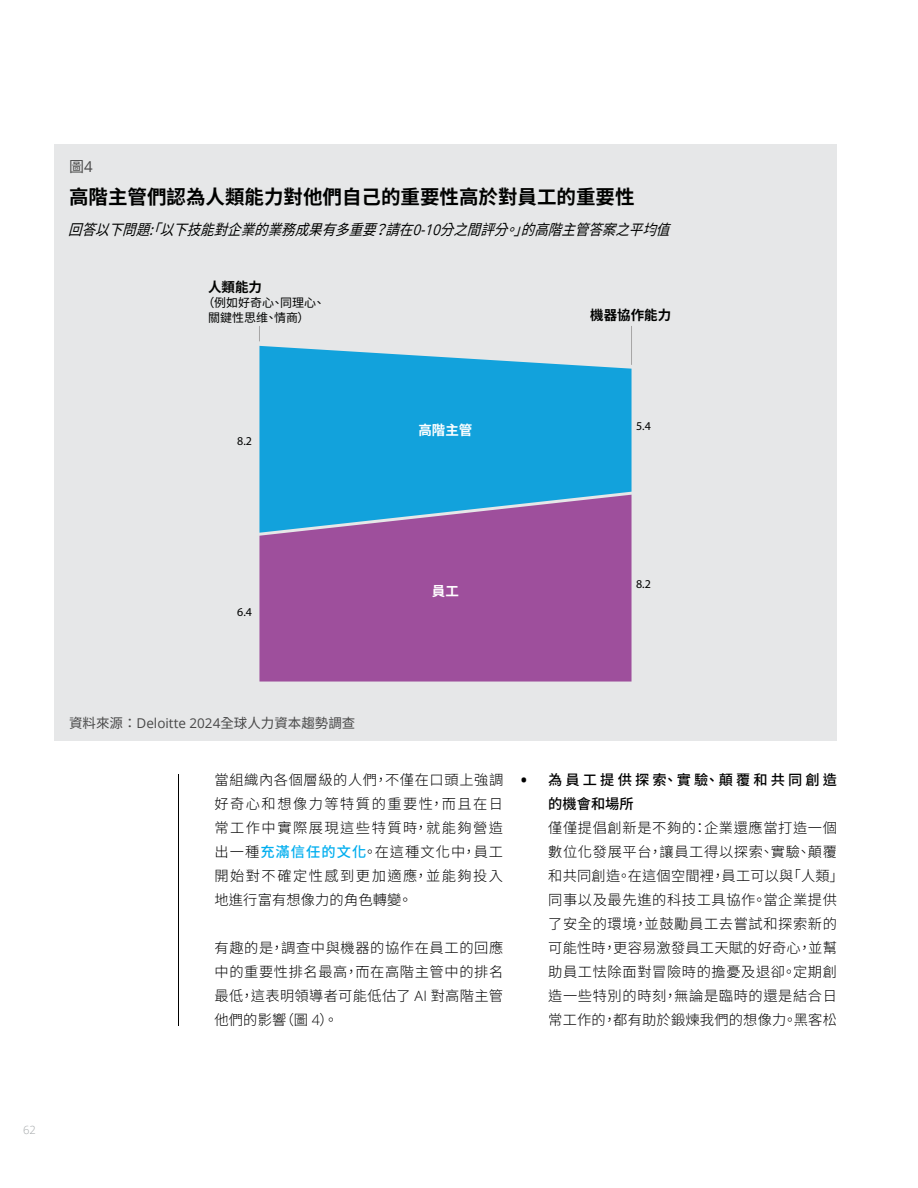
<style>
.page{position:relative;width:918px;height:1188px;background:#fff}
.page>*{position:absolute;margin:0;border:0;box-sizing:border-box;transform-origin:0 0}
.t1{font:700 19.5px "Noto Sans CJ Ktc";color:#000100}
.t2{font:15px "Noto Sans CJ Ktc";color:#484848}
.t3{font:italic 14.85px "Noto Sans CJ Ktc";color:#000100;scale:.91 1}
.t4{font:300 14.25px/24px "Noto Sans CJ Ktc";letter-spacing:.04em;color:#000;text-align:justify}
.t5{font:500 14.25px/24px "Noto Sans CJ Ktc";letter-spacing:.22em;color:#000}
.t6{font:13.5px "Noto Sans CJ Ktc";color:#484848}
.t7{font:700 13.5px "Noto Sans CJ Ktc";color:#000100}
.t8{font:700 13.5px "Noto Sans CJ Ktc";color:#fff}
.t9{font:12px/15px "Noto Sans CJ Ktc";color:#000100}
.t10{font:12px "Adelle Sans Cnd";color:#000100}
.t11{font:300 11.25px "Open Sans";color:#a3a7a9}
.s1{font-family:"Open Sans"}
.s2{font-weight:500;color:#00aeef}
.s3{font-family:"Open Sans";font-weight:800}
</style>
<div class="page">
<hr style="left:178px;top:774px;width:1px;height:252px;background:#000">
<div style="left:54px;top:144px;width:783px;height:597px;background:#e6e7e8"></div>
<svg style="left:259px;top:346px;width:373px;height:149px;background:#22a7dc"></svg>
<svg style="left:259px;top:495px;width:373px;height:187px;background:#9259a3"></svg>
<hr style="left:631px;top:326px;width:1px;height:39px;background:#a6a5a5">
<svg style="left:259px;top:326px;width:1px;height:15px"></svg>
<p class="t2" style="left:69px;top:158px;width:25px">圖<span class="s1">4</span></p>
<h1 class="t1" style="left:69px;top:186px;width:567px">高階主管們認為人類能力對他們自己的重要性高於對員工的重要性</h1>
<p class="t3" style="left:68px;top:221px;width:675px">回答以下問題:「以下技能對企業的業務成果有多重要？請在<span class="s1">0 - 1 0</span>分之間評分。」的高階主管答案之平均值</p>
<p class="t7" style="left:208px;top:280px;width:55px">人類能力</p>
<p class="t9" style="left:208px;top:295px;width:118px;text-indent:-6px">（例如好奇心、同理心、關鍵性思维、情商）</p>
<p class="t7" style="left:590px;top:307px;width:82px">機器協作能力</p>
<p class="t10" style="left:237px;top:433px;width:16px">8.2</p>
<p class="t8" style="left:418px;top:422px;width:55px">高階主管</p>
<p class="t10" style="left:636px;top:419px;width:16px">5.4</p>
<p class="t10" style="left:237px;top:604px;width:16px">6.4</p>
<p class="t8" style="left:432px;top:584px;width:28px">員工</p>
<p class="t10" style="left:636px;top:577px;width:16px">8.2</p>
<p class="t6" style="left:69px;top:716px;width:288px">資料來源：<span class="s1">Deloitte 2024</span>全球人力資本趨勢調查</p>
<p class="t4" style="left:214px;top:768px;width:290px">當組織內各個層級的人們，不僅在口頭上強調好奇心和想像力等特質的重要性，而且在日常工作中實際展現這些特質時，就能夠營造出一種<span class="s2">充滿信任的文化</span>。在這種文化中，員工開始對不確定性感到更加適應，並能夠投入地進行富有想像力的角色轉變。</p>
<p class="t4" style="left:215px;top:936px;width:290px">有趣的是，調查中與機器的協作在員工的回應中的重要性排名最高，而在高階主管中的排名最低，這表明領導者可能低估了 <span class="s1">AI</span> 對高階主管他們的影響（圖 <span class="s1">4</span>）。</p>
<p class="t5" style="left:548px;top:768px;width:290px;text-indent:-27px"><span class="s3">•</span> 為員工提供探索、實驗、顛覆和共同創造的機會和場所</p>
<p class="t4" style="left:548px;top:816px;width:297px;text-align:left">僅僅提倡創新是不夠的：企業還應當打造一個數位化發展平台，讓員工得以探索、實驗、顛覆和共同創造。在這個空間裡，員工可以與「人類」同事以及最先進的科技工具協作。當企業提供了安全的環境，並鼓勵員工去嘗試和探索新的可能性時，更容易激發員工天賦的好奇心，並幫助員工怯除面對冒險時的擔憂及退卻。定期創造一些特別的時刻，無論是臨時的還是結合日常工作的，都有助於鍛煉我們的想像力。黑客松</p>
<p class="t11" style="left:23px;top:1122px;width:14px">62</p>
</div>
